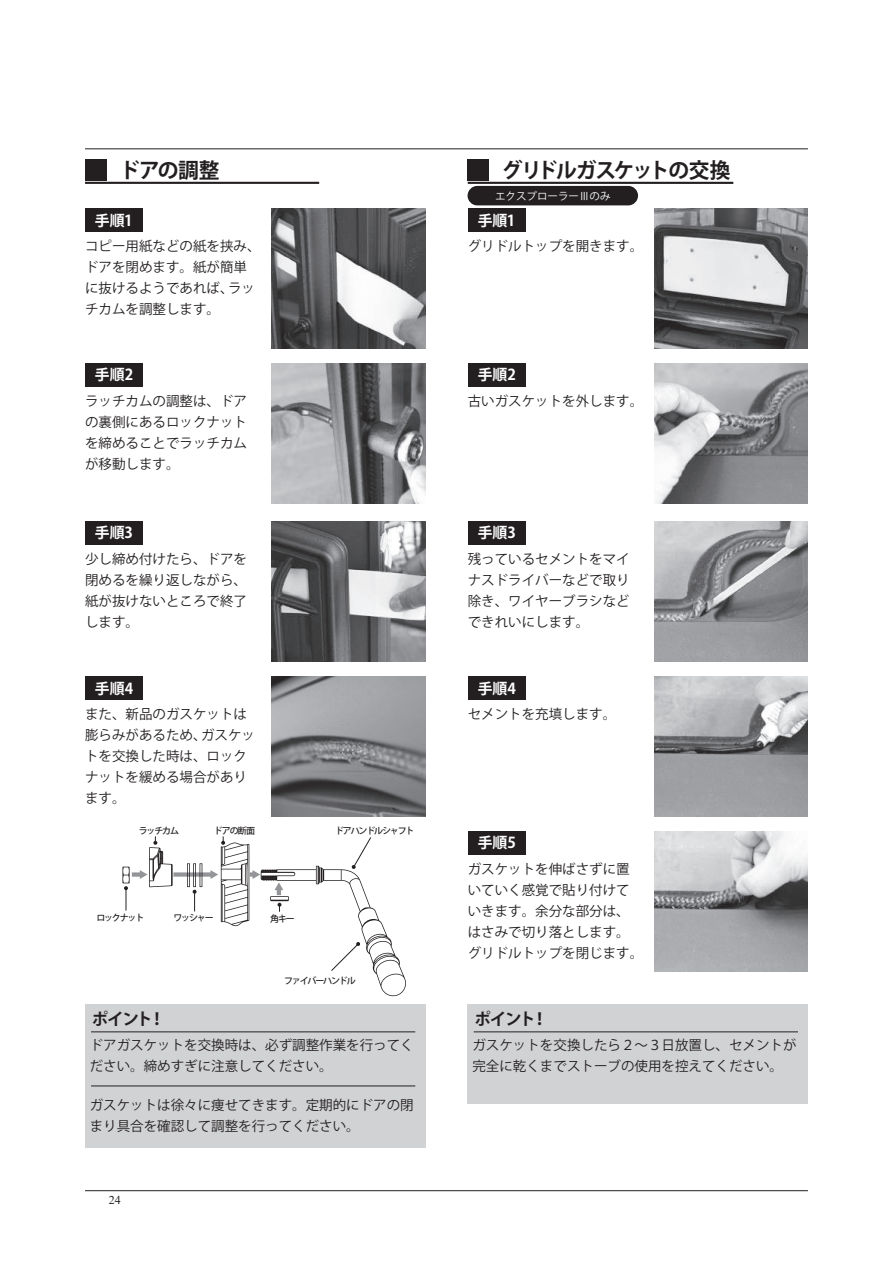
<style>
.page{position:relative;width:893px;height:1263px;background:#fff}
.page>*{position:absolute;margin:0;border:0;box-sizing:border-box;transform-origin:0 0}
.t1{font:700 21px "Koz Go Pro";letter-spacing:-.065em;color:#231f20}
.t2{font:700 16.5px "Koz Go Pro";letter-spacing:-.08em;color:#231f20}
.t3{font:700 15px "Koz Go Pro";letter-spacing:-.005em;color:#fff}
.t4{font:15px "Aparajita";color:#231f20}
.t5{font:13.5px/21px "Koz Go Pr 6 N";color:#231f20}
.t6{font:10.5px "Koz Go Pr 6 N";color:#fff}
.t7{font:500 9px "Koz Go Pro";letter-spacing:-.13em;color:#231f20}
</style>
<div class="page">
<div style="left:173px;top:872px;width:39px;height:5px;background:#939598"></div>
<div style="left:85px;top:159px;width:21px;height:21px;background:#231f20"></div>
<hr style="left:85px;top:182px;width:234px;height:2px;background:#231f20">
<img style="left:272px;top:208px;width:153px;height:140px">
<div style="left:85px;top:208px;width:58px;height:24px;background:#231f20"></div>
<img style="left:272px;top:363px;width:153px;height:140px">
<div style="left:85px;top:363px;width:58px;height:24px;background:#231f20"></div>
<img style="left:272px;top:521px;width:153px;height:140px">
<div style="left:85px;top:521px;width:58px;height:24px;background:#231f20"></div>
<img style="left:272px;top:677px;width:153px;height:140px">
<div style="left:85px;top:677px;width:58px;height:23px;background:#231f20"></div>
<div style="left:85px;top:1003px;width:340px;height:144px;background:#d1d2d4"></div>
<hr style="left:91px;top:1031px;width:324px;height:1px;background:#231f20">
<hr style="left:91px;top:1086px;width:324px;height:1px;background:#231f20">
<div style="left:468px;top:159px;width:21px;height:21px;background:#231f20"></div>
<hr style="left:468px;top:182px;width:265px;height:2px;background:#231f20">
<img style="left:655px;top:208px;width:153px;height:140px">
<div style="left:468px;top:208px;width:57px;height:24px;background:#231f20"></div>
<img style="left:655px;top:363px;width:153px;height:140px">
<div style="left:468px;top:363px;width:57px;height:24px;background:#231f20"></div>
<img style="left:655px;top:521px;width:153px;height:140px">
<div style="left:468px;top:521px;width:57px;height:24px;background:#231f20"></div>
<img style="left:655px;top:677px;width:153px;height:139px">
<div style="left:468px;top:677px;width:57px;height:23px;background:#231f20"></div>
<img style="left:655px;top:831px;width:153px;height:140px">
<div style="left:468px;top:831px;width:57px;height:24px;background:#231f20"></div>
<div style="left:468px;top:1003px;width:340px;height:100px;background:#d1d2d4"></div>
<hr style="left:474px;top:1031px;width:324px;height:1px;background:#231f20">
<hr style="left:193px;top:863px;width:3px;height:24px;background:#231f20">
<hr style="left:200px;top:863px;width:2px;height:24px;background:#231f20">
<hr style="left:187px;top:863px;width:3px;height:24px;background:#231f20">
<div style="left:132px;top:872px;width:9px;height:5px;background:#939598"></div>
<svg style="left:140px;top:836px;width:33px;height:51px"></svg>
<svg style="left:122px;top:867px;width:8px;height:43px"></svg>
<svg style="left:188px;top:864px;width:9px;height:47px"></svg>
<svg style="left:210px;top:836px;width:196px;height:160px"></svg>
<div style="left:468px;top:186px;width:170px;height:19px;background:#231f20;border-radius:10px"></div>
<hr style="left:85px;top:148px;width:723px;height:1px;background:#231f20">
<hr style="left:85px;top:1190px;width:723px;height:1px;background:#231f20">
<h1 class="t1" style="left:119px;top:157px;width:102px">ドアの調整</h1>
<p class="t3" style="left:95px;top:210px;width:39px">手順1</p>
<p class="t5" style="left:85px;top:236px;width:177px">コピー用紙などの紙を挟み、ドアを閉めます。紙が簡単に抜けるようであれば、ラッチカムを調整します。</p>
<p class="t3" style="left:95px;top:365px;width:40px">手順2</p>
<p class="t5" style="left:85px;top:391px;width:164px;text-align:justify">ラッチカムの調整は、ドアの裏側にあるロックナットを締めることでラッチカムが移動します。</p>
<p class="t3" style="left:95px;top:523px;width:40px">手順3</p>
<p class="t5" style="left:85px;top:549px;width:164px;text-align:justify">少し締め付けたら、ドアを閉めるを繰り返しながら、紙が抜けないところで終了します。</p>
<p class="t3" style="left:95px;top:679px;width:40px">手順4</p>
<p class="t5" style="left:85px;top:704px;width:172px">また、新品のガスケットは膨らみがあるため、ガスケットを交換した時は、ロックナットを緩める場合があります。</p>
<p class="t7" style="left:139px;top:825px;width:42px">ラッチカム</p>
<p class="t7" style="left:214px;top:825px;width:43px">ドアの断面</p>
<p class="t7" style="left:96px;top:912px;width:50px">ロックナット</p>
<p class="t7" style="left:173px;top:912px;width:42px">ワッシャー</p>
<p class="t7" style="left:270px;top:913px;width:26px">角キー</p>
<p class="t7" style="left:335px;top:825px;width:81px">ドアハンドルシャフト</p>
<p class="t2" style="left:92px;top:1008px;width:75px">ポイント！</p>
<p class="t7" style="left:284px;top:975px;width:73px">ファイバーハンドル</p>
<p class="t5" style="left:90px;top:1035px;width:325px">ドアガスケットを交換時は、必ず調整作業を行ってください。締めすぎに注意してください。</p>
<p class="t5" style="left:90px;top:1095px;width:325px">ガスケットは徐々に痩せてきます。定期的にドアの閉まり具合を確認して調整を行ってください。</p>
<p class="t4" style="left:109px;top:1193px;width:14px">24</p>
<h1 class="t1" style="left:502px;top:157px;width:230px">グリドルガスケットの交換</h1>
<p class="t6" style="left:495px;top:190px;width:117px">エクスプローラーⅢのみ</p>
<p class="t3" style="left:478px;top:210px;width:39px">手順1</p>
<p class="t5" style="left:468px;top:236px;width:177px">グリドルトップを開きます。</p>
<p class="t3" style="left:478px;top:365px;width:40px">手順2</p>
<p class="t5" style="left:468px;top:391px;width:177px">古いガスケットを外します。</p>
<p class="t3" style="left:478px;top:523px;width:40px">手順3</p>
<p class="t5" style="left:468px;top:549px;width:163px;text-align:justify">残っているセメントをマイナスドライバーなどで取り除き、ワイヤーブラシなどできれいにします。</p>
<p class="t3" style="left:478px;top:679px;width:40px">手順4</p>
<p class="t5" style="left:468px;top:704px;width:150px">セメントを充填します。</p>
<p class="t3" style="left:478px;top:833px;width:40px">手順5</p>
<p class="t5" style="left:468px;top:859px;width:177px">ガスケットを伸ばさずに置いていく感覚で貼り付けていきます。余分な部分は、はさみで切り落とします。グリドルトップを閉じます。</p>
<p class="t2" style="left:475px;top:1008px;width:75px">ポイント！</p>
<p class="t5" style="left:472px;top:1035px;width:326px">ガスケットを交換したら２～３日放置し、セメントが完全に乾くまでストーブの使用を控えてください。</p>
</div>
